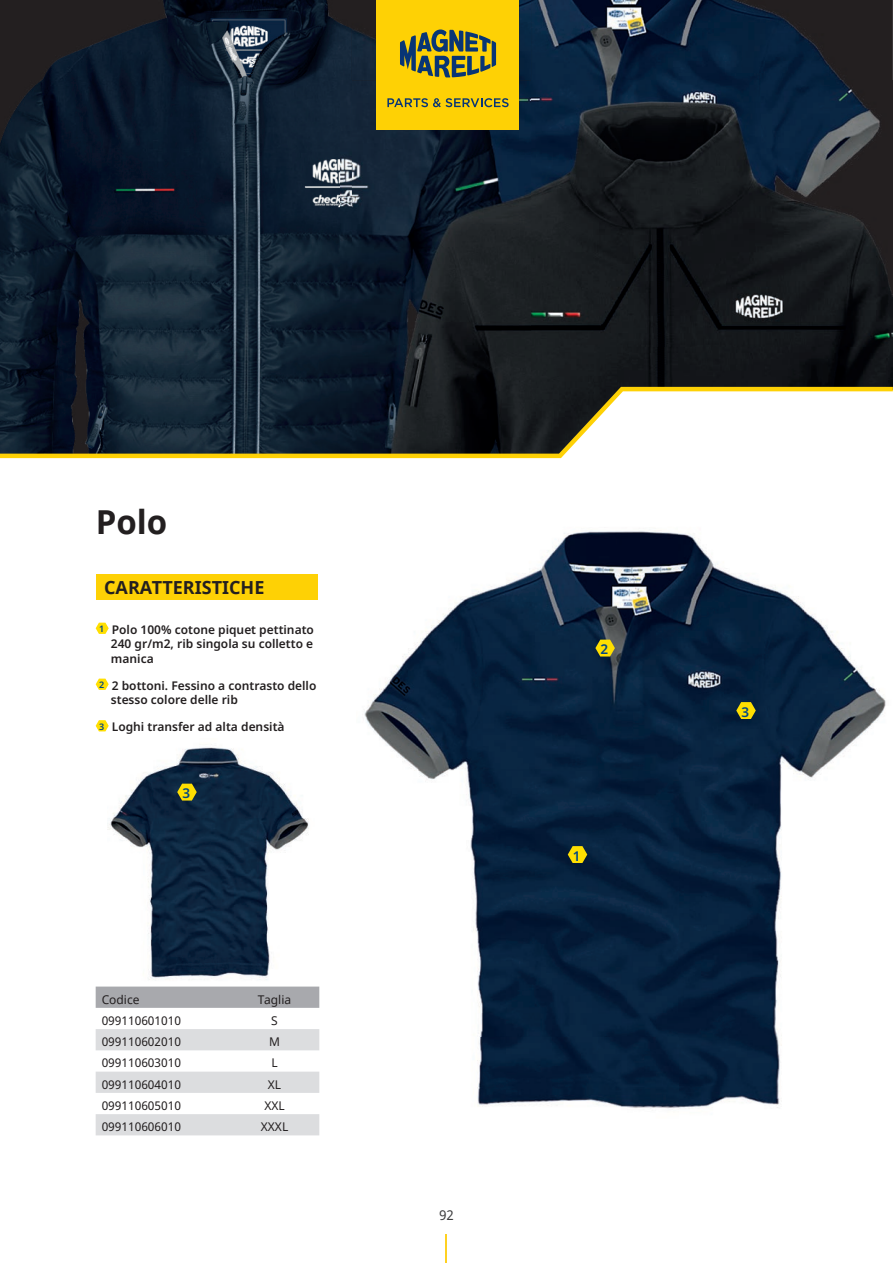
<style>
.page{position:relative;width:893px;height:1263px;background:#fff}
.page>*{position:absolute;margin:0;border:0;box-sizing:border-box;transform-origin:0 0}
.t1{font:700 33px "Noto Sans";color:#231f20}
.t2{font:700 18px "Noto Sans";color:#231f20}
.t3{font:600 13.5px "Noto Sans";color:#004684}
.t4{font:13.5px "Noto Sans";color:#3e3e3f}
.t5{font:600 12px/14.4px "Noto Sans";color:#231f20;text-align:justify}
.t6{font:12px "Noto Sans";color:#231f20}
.s1{font-size:9px;color:#004684}
</style>
<div class="page">
<hr style="left:445px;top:1234px;width:2px;height:29px;background:#ffd121">
<img style="left:352px;top:0;width:536px;height:80px">
<div style="left:673px;top:62px;width:155px;height:13px;background:#05203c"></div>
<div style="left:96px;top:574px;width:222px;height:25px;background:#fed105"></div>
<svg style="left:96px;top:623px;width:13px;height:11px"></svg>
<svg style="left:96px;top:679px;width:13px;height:11px"></svg>
<svg style="left:96px;top:720px;width:13px;height:11px"></svg>
<img style="left:0;top:0;width:352px;height:387px">
<img style="left:64px;top:61px;width:189px;height:11px">
<img style="left:364px;top:531px;width:522px;height:578px">
<img style="left:108px;top:744px;width:201px;height:236px">
<svg style="left:96px;top:986px;width:223px;height:22px;background:#aaabaf"></svg>
<svg style="left:96px;top:1029px;width:223px;height:106px"></svg>
<svg style="left:568px;top:846px;width:19px;height:17px"></svg>
<svg style="left:595px;top:640px;width:20px;height:16px"></svg>
<svg style="left:736px;top:702px;width:20px;height:17px"></svg>
<svg style="left:177px;top:784px;width:20px;height:16px"></svg>
<img style="left:888px;top:80px;width:5px;height:307px">
<img style="left:531px;top:80px;width:357px;height:268px">
<div style="left:531px;top:348px;width:102px;height:39px;background:#181c1f"></div>
<img style="left:633px;top:348px;width:255px;height:39px">
<img style="left:341px;top:80px;width:190px;height:307px">
<svg style="left:0;top:387px;width:893px;height:71px"></svg>
<div style="left:376px;top:0;width:143px;height:15px;background:#fed105"></div>
<div style="left:376px;top:6px;width:143px;height:124px;background:#fed105"></div>
<svg style="left:400px;top:29px;width:96px;height:48px"></svg>
<svg style="left:387px;top:98px;width:122px;height:9px"></svg>
<h1 class="t1" style="left:96px;top:499px;width:73px">Polo</h1>
<h2 class="t2" style="left:104px;top:575px;width:162px">CARATTERISTICHE</h2>
<p class="t5" style="left:111px;top:623px;width:205px;text-indent:-12px"><span class="s1">1</span> Polo 100% cotone piquet pettinato 240 gr/m2, rib singola su colletto e manica</p>
<p class="t5" style="left:111px;top:679px;width:207px;text-indent:-12px"><span class="s1">2</span> 2 bottoni. Fessino a contrasto dello stesso colore delle rib</p>
<p class="t5" style="left:99px;top:720px;width:187px"><span class="s1">3</span> Loghi transfer ad alta densità</p>
<p class="t3" style="left:182px;top:784px;width:9px">3</p>
<p class="t6" style="left:102px;top:991px;width:39px">Codice</p>
<p class="t6" style="left:258px;top:991px;width:35px">Taglia</p>
<p class="t6" style="left:102px;top:1012px;width:81px">099110601010</p>
<p class="t6" style="left:271px;top:1012px;width:8px">S</p>
<p class="t6" style="left:102px;top:1033px;width:81px">099110602010</p>
<p class="t6" style="left:269px;top:1033px;width:12px">M</p>
<p class="t6" style="left:102px;top:1055px;width:81px">099110603010</p>
<p class="t6" style="left:271px;top:1055px;width:8px">L</p>
<p class="t6" style="left:102px;top:1076px;width:81px">099110604010</p>
<p class="t6" style="left:268px;top:1076px;width:15px">XL</p>
<p class="t6" style="left:102px;top:1097px;width:81px">099110605010</p>
<p class="t6" style="left:264px;top:1097px;width:22px">XXL</p>
<p class="t6" style="left:102px;top:1119px;width:81px">099110606010</p>
<p class="t6" style="left:261px;top:1119px;width:29px">XXXL</p>
<p class="t3" style="left:600px;top:640px;width:9px">2</p>
<p class="t3" style="left:573px;top:846px;width:9px">1</p>
<p class="t4" style="left:439px;top:1205px;width:16px">92</p>
<p class="t3" style="left:741px;top:702px;width:9px">3</p>
</div>
